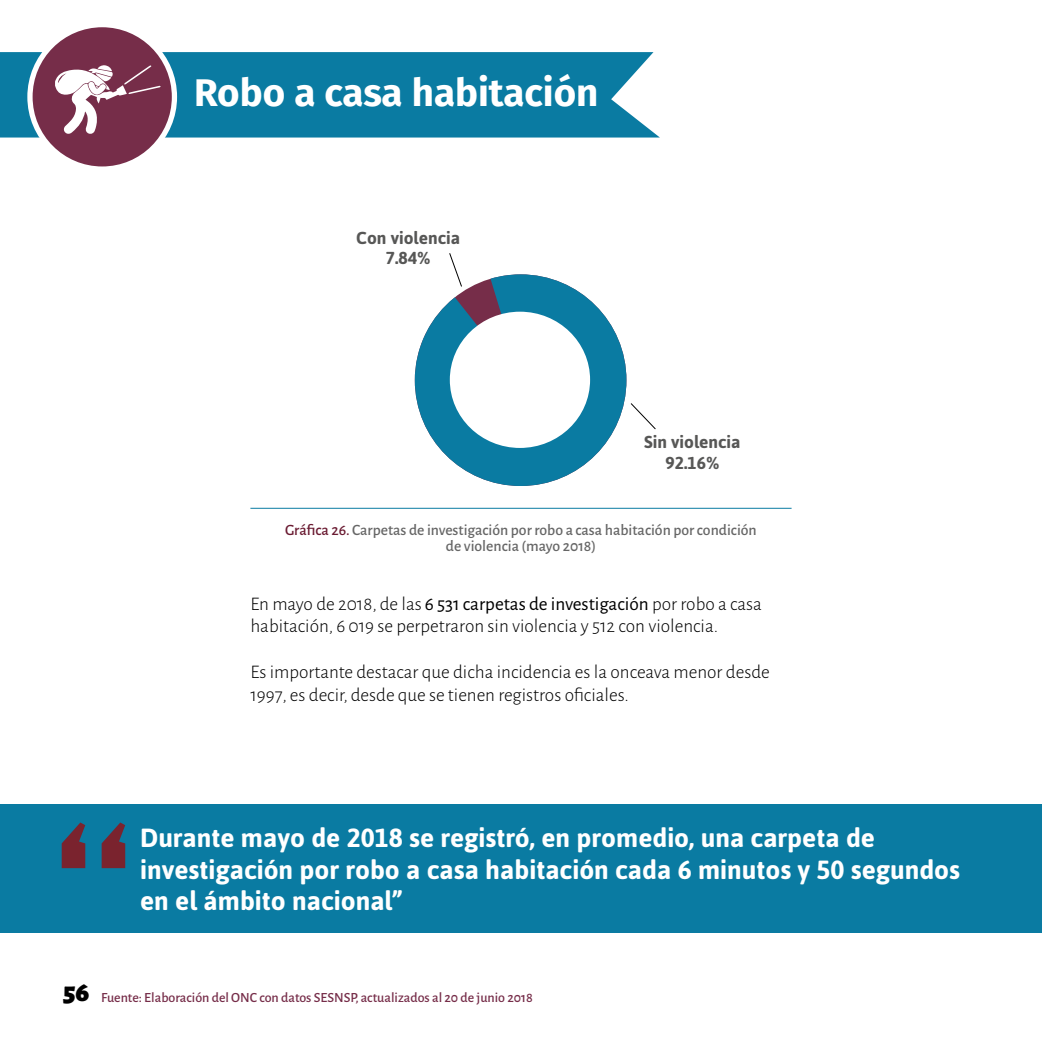
<style>
.page{position:relative;width:1042px;height:1042px;background:#fff}
.page>*{position:absolute;margin:0;border:0;box-sizing:border-box;transform-origin:0 0}
.t1{font:700 38.5px "Fira Sans";color:#fff}
.t2{font:700 26.25px/31.5px "Asap";color:#fff}
.t3{font:300 19.25px/22.8px "Alegreya Sans";color:#000}
.t4{font:700 17.32px/20.5px "Asap";color:#575756;text-align:center}
.t5{font:500 15.75px/15.8px "Alegreya Sans";color:#666;text-align:center}
.t6{font:500 14px "Alegreya Sans";color:#762d49}
.s1{color:#6a1b32}
.s2{font-weight:400}
.s3{font-weight:900;font-size:28px;color:#000}
</style>
<div class="page">
<svg style="left:0;top:52px;width:660px;height:86px;background:#1983a7"></svg>
<div style="left:30px;top:25px;width:144px;height:144px;background:#762d49;border-radius:50%"></div>
<div style="left:27px;top:22px;width:150px;height:150px;border:5px solid #fff;border-radius:50%"></div>
<svg style="left:55px;top:65px;width:106px;height:69px"></svg>
<svg style="left:449px;top:253px;width:9px;height:21px"></svg>
<svg style="left:630px;top:403px;width:26px;height:26px"></svg>
<hr style="left:250px;top:508px;width:541px;height:1px;background:#0a7ba2">
<div style="left:0;top:804px;width:1042px;height:128px;background:#0a7ba2"></div>
<svg style="left:62px;top:822px;width:63px;height:46px"></svg>
<svg style="left:415px;top:274px;width:211px;height:212px;fill:#0a7ba2"></svg>
<div style="left:450px;top:312px;width:140px;height:136px;background:#fff;border-radius:50%"></div>
<h1 class="t1" style="left:194px;top:60px;width:406px">Robo a casa habitación</h1>
<p class="t4" style="left:356px;top:227px;width:105px">Con violencia<br>7.84%</p>
<p class="t4" style="left:644px;top:431px;width:98px">Sin violencia<br>92.16%</p>
<p class="t5" style="left:285px;top:521px;width:473px"><span class="s1">Gráfica 26.</span> Carpetas de investigación por robo a casa habitación por condición de violencia (mayo 2018)</p>
<p class="t3" style="left:250px;top:591px;width:513px">En mayo de 2018, de las <span class="s2">6 531 carpetas de investigación</span> por robo a casa habitación, 6 019 se perpetraron sin violencia y 512 con violencia.</p>
<p class="t3" style="left:250px;top:660px;width:521px">Es importante destacar que dicha incidencia es la onceava menor desde<br>1997, es decir, desde que se tienen registros oficiales.</p>
<h2 class="t2" style="left:140px;top:821px;width:821px">Durante mayo de 2018 se registró, en promedio, una carpeta de investigación por robo a casa habitación cada 6 minutos y 50 segundos en el ámbito nacional”</h2>
<p class="t6" style="left:63px;top:987px;width:471px"><span class="s3">56</span> Fuente: Elaboración del ONC con datos SESNSP, actualizados al 20 de junio 2018</p>
</div>
